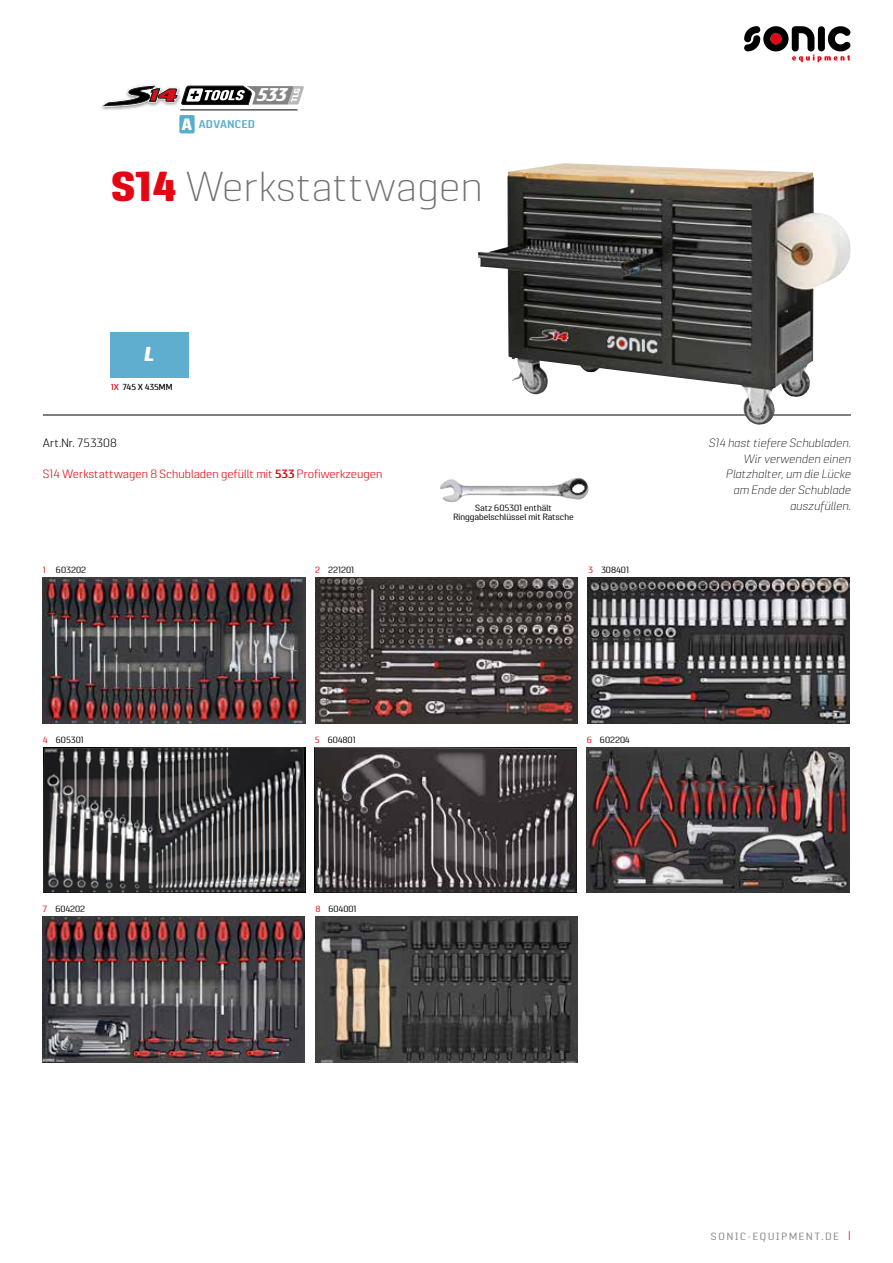
<style>
.page{position:relative;width:893px;height:1263px;background:#fff}
.page>*{position:absolute;margin:0;border:0;box-sizing:border-box;transform-origin:0 0}
.t1{font:200 41.85px "Pancetta Pro";color:#706f6f}
.t2{font:italic 900 20.1px "Pancetta Pro";color:#fff}
.t3{font:italic 900 18.45px "Pancetta Pro";color:#fff}
.t4{font:italic 200 12px/15.9px "Pancetta Pro";color:#000;text-align:right}
.t5{font:300 12px "Pancetta Pro";color:#e30613}
.t6{font:300 12px "Pancetta Pro";color:#000}
.t7{font:600 11.25px "Pancetta Pro";letter-spacing:.05em;color:#59adcc}
.t8{font:10.5px "Pancetta Pro";letter-spacing:.17em;color:#878787}
.t9{font:9px/9.3px "Pancetta Pro";color:#000;text-align:center}
.t10{font:500 8.7px "Pancetta Pro";color:#000}
.s1{font-weight:900;font-size:16.35px;color:#fff}
.s2{font-weight:900;color:#e30613}
.s3{color:#e30613}
.s4{font-weight:600}
</style>
<div class="page">
<svg style="left:744px;top:26px;width:106px;height:36px"></svg>
<hr style="left:43px;top:415px;width:808px;height:1px;background:#000">
<img style="left:478px;top:163px;width:334px;height:262px">
<img style="left:440px;top:478px;width:149px;height:24px">
<div style="left:111px;top:332px;width:78px;height:46px;background:#5fadcf"></div>
<hr style="left:180px;top:110px;width:117px;height:1px;background:#000">
<div style="left:180px;top:116px;width:14px;height:17px;background:#59adcc"></div>
<div style="left:179px;top:115px;width:16px;height:18px;border:2px solid #59adcc"></div>
<img style="left:101px;top:84px;width:82px;height:27px">
<svg style="left:103px;top:85px;width:200px;height:22px"></svg>
<img style="left:43px;top:578px;width:262px;height:145px">
<img style="left:315px;top:747px;width:262px;height:146px">
<img style="left:315px;top:917px;width:263px;height:145px">
<img style="left:43px;top:747px;width:262px;height:146px">
<img style="left:315px;top:578px;width:262px;height:145px">
<img style="left:587px;top:747px;width:262px;height:146px">
<img style="left:587px;top:578px;width:263px;height:145px">
<img style="left:42px;top:917px;width:262px;height:145px">
<h3 class="t3" style="left:256px;top:85px;width:31px">533</h3>
<p class="t7" style="left:182px;top:118px;width:74px"><span class="s1">A</span> ADVANCED</p>
<h1 class="t1" style="left:111px;top:164px;width:373px"><span class="s2">S14</span> Werkstattwagen</h1>
<h2 class="t2" style="left:144px;top:343px;width:11px">L</h2>
<p class="t10" style="left:111px;top:382px;width:63px"><span class="s3">1X</span> 745 X 435MM</p>
<h3 class="t6" style="left:43px;top:436px;width:75px">Art.Nr. 753308</h3>
<h3 class="t5" style="left:43px;top:468px;width:341px">S14 Werkstattwagen 8 Schubladen gefüllt mit <span class="s4">533</span> Profiwerkzeugen</h3>
<p class="t9" style="left:453px;top:503px;width:122px">Satz 605301 enthält<br>Ringgabelschlüssel mit Ratsche</p>
<p class="t9" style="left:43px;top:565px;width:45px"><span class="s3">1</span> 603202</p>
<p class="t9" style="left:315px;top:565px;width:41px"><span class="s3">2</span> 221201</p>
<p class="t9" style="left:588px;top:565px;width:43px"><span class="s3">3</span> 308401</p>
<p class="t9" style="left:43px;top:735px;width:43px"><span class="s3">4</span> 605301</p>
<p class="t9" style="left:587px;top:735px;width:44px"><span class="s3">6</span> 602204</p>
<p class="t9" style="left:315px;top:735px;width:43px"><span class="s3">5</span> 604801</p>
<p class="t9" style="left:42px;top:904px;width:44px"><span class="s3">7</span> 604202</p>
<p class="t9" style="left:315px;top:904px;width:43px"><span class="s3">8</span> 604001</p>
<h3 class="t4" style="left:709px;top:435px;width:144px">S14 hast tiefere Schubladen.<br>Wir verwenden einen<br>Platzhalter, um die Lücke am Ende der Schublade auszufüllen.</h3>
<p class="t8" style="left:711px;top:1230px;width:141px">SONIC-EQUIPMENT.DE <span class="s3">|</span></p>
</div>
